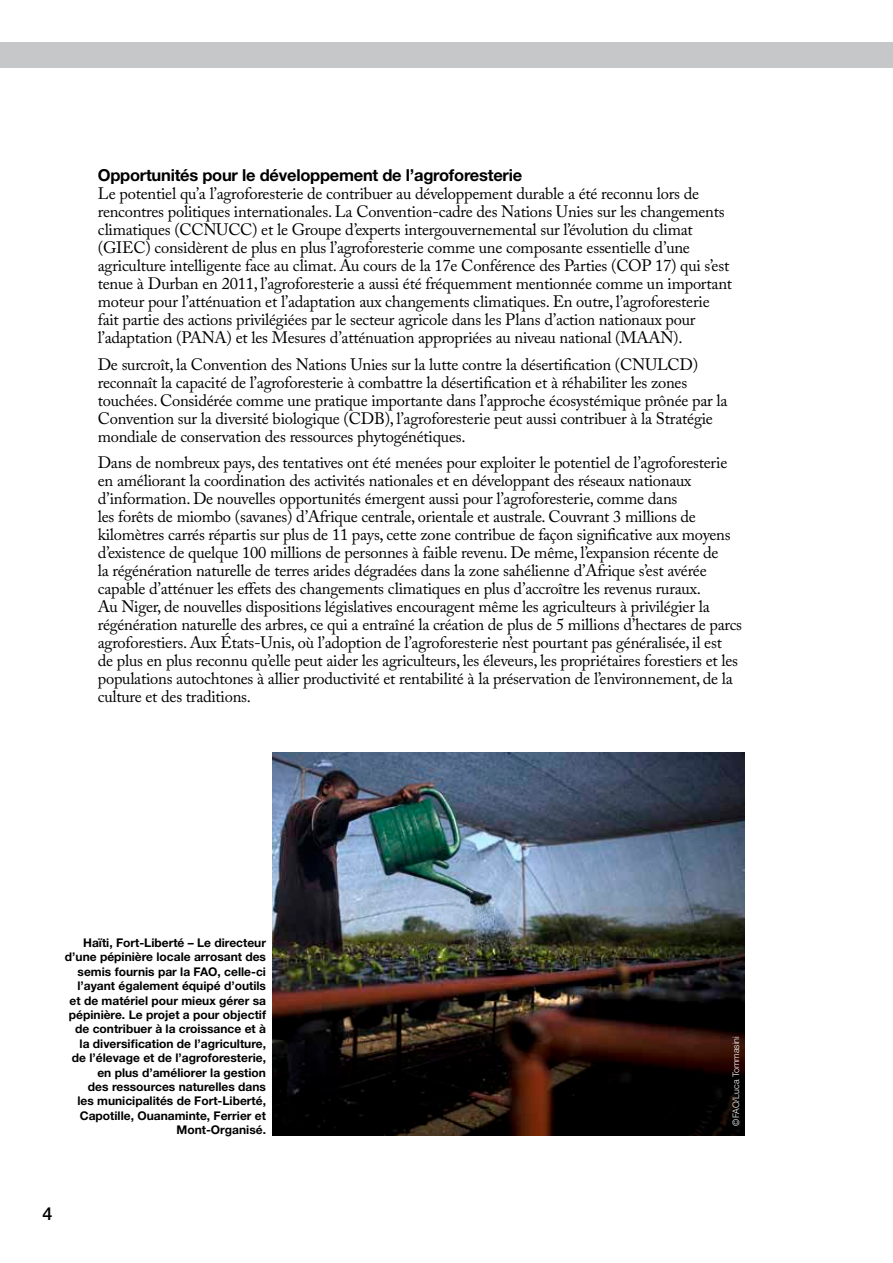
<style>
.page{position:relative;width:893px;height:1263px;background:#fff}
.page>*{position:absolute;margin:0;border:0;box-sizing:border-box;transform-origin:0 0}
.t1{font:500 18px "Helvetica Neue LT Std";color:#000}
.t2{font:16.5px/18px "Adobe Caslon Pro";letter-spacing:-.015em;color:#000}
.t3{font:700 16.5px "Helvetica Neue LT Std";letter-spacing:-.015em;color:#000}
.t4{font:700 12px/14.4px "Helvetica Neue LT Std";color:#000;text-align:right}
.t5{font:300 9px "Helvetica Neue LT Std";color:#fff}
</style>
<div class="page">
<div style="left:0;top:43px;width:893px;height:25px;background:#c6c7c9"></div>
<img style="left:272px;top:753px;width:472px;height:382px">
<p class="t3" style="left:98px;top:165px;width:426px">Opportunités pour le développement de l’agroforesterie</p>
<p class="t2" style="left:98px;top:184px;width:636px">Le potentiel qu’a l’agroforesterie de contribuer au développement durable a été reconnu lors de rencontres politiques internationales. La Convention-cadre des Nations Unies sur les changements climatiques (CCNUCC) et le Groupe d’experts intergouvernemental sur l’évolution du climat (GIEC) considèrent de plus en plus l’agroforesterie comme une composante essentielle d’une agriculture intelligente face au climat. Au cours de la 17e Conférence des Parties (COP 17) qui s’est tenue à Durban en 2011, l’agroforesterie a aussi été fréquemment mentionnée comme un important moteur pour l’atténuation et l’adaptation aux changements climatiques. En outre, l’agroforesterie fait partie des actions privilégiées par le secteur agricole dans les Plans d’action nationaux pour l’adaptation (PANA) et les Mesures d’atténuation appropriées au niveau national (MAAN).</p>
<p class="t2" style="left:98px;top:355px;width:631px">De surcroît, la Convention des Nations Unies sur la lutte contre la désertification (CNULCD) reconnaît la capacité de l’agroforesterie à combattre la désertification et à réhabiliter les zones touchées. Considérée comme une pratique importante dans l’approche écosystémique prônée par la Convention sur la diversité biologique (CDB), l’agroforesterie peut aussi contribuer à la Stratégie mondiale de conservation des ressources phytogénétiques.</p>
<p class="t2" style="left:98px;top:453px;width:646px">Dans de nombreux pays, des tentatives ont été menées pour exploiter le potentiel de l’agroforesterie en améliorant la coordination des activités nationales et en développant des réseaux nationaux d’information. De nouvelles opportunités émergent aussi pour l’agroforesterie, comme dans<br>les forêts de miombo (savanes) d’Afrique centrale, orientale et australe. Couvrant 3 millions de kilomètres carrés répartis sur plus de 11 pays, cette zone contribue de façon significative aux moyens d’existence de quelque 100 millions de personnes à faible revenu. De même, l’expansion récente de<br>la régénération naturelle de terres arides dégradées dans la zone sahélienne d’Afrique s’est avérée capable d’atténuer les effets des changements climatiques en plus d’accroître les revenus ruraux.<br>Au Niger, de nouvelles dispositions législatives encouragent même les agriculteurs à privilégier la régénération naturelle des arbres, ce qui a entraîné la création de plus de 5 millions d’hectares de parcs agroforestiers. Aux États-Unis, où l’adoption de l’agroforesterie n’est pourtant pas généralisée, il est<br>de plus en plus reconnu qu’elle peut aider les agriculteurs, les éleveurs, les propriétaires forestiers et les populations autochtones à allier productivité et rentabilité à la préservation de l’environnement, de la culture et des traditions.</p>
<p class="t4" style="left:65px;top:935px;width:203px">Haïti, Fort-Liberté – Le directeur d’une pépinière locale arrosant des semis fournis par la FAO, celle-ci l’ayant également équipé d’outils et de matériel pour mieux gérer sa pépinière. Le projet a pour objectif de contribuer à la croissance et à la diversification de l’agriculture, de l’élevage et de l’agroforesterie, en plus d’améliorer la gestion<br>des ressources naturelles dans<br>les municipalités de Fort-Liberté, Capotille, Ouanaminte, Ferrier et Mont-Organisé.</p>
<p class="t1" style="left:43px;top:1202px;width:12px">4</p>
<p class="t5" style="left:730px;top:1125px;width:91px;rotate:-90deg">©FAO/Luca Tommasini</p>
</div>
